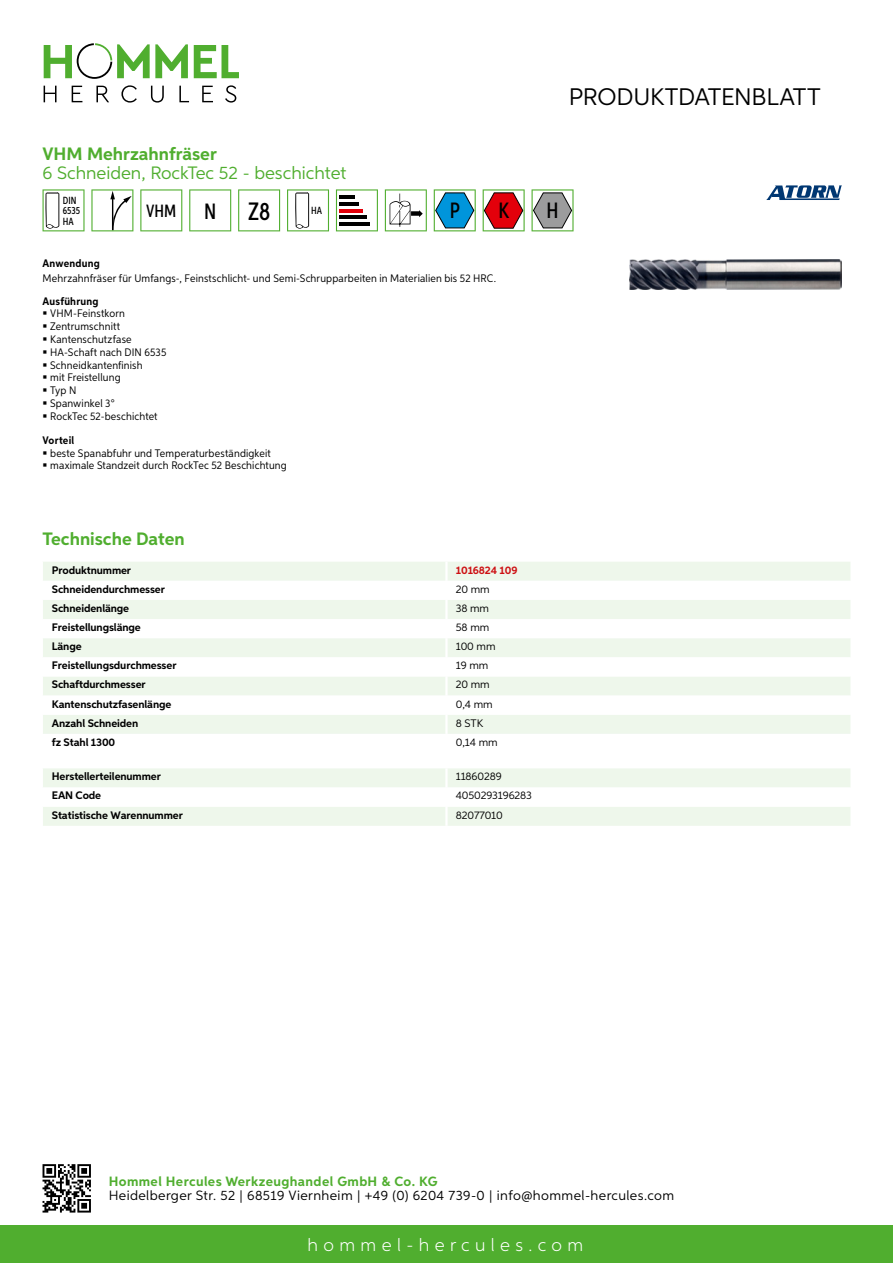
<style>
.page{position:relative;width:893px;height:1263px;background:#fff}
.page>*{position:absolute;margin:0;border:0;box-sizing:border-box;transform-origin:0 0}
.t1{font:500 25.2px "Aspira XX Nar";color:#000}
.t2{font:24px "Aspira";letter-spacing:-.01em;color:#000}
.t3{font:500 22.2px "Aspira XX Nar";color:#000}
.t4{font:700 18px "Aspira";color:#50ae2f}
.t5{font:18px "Aspira";color:#50ae2f}
.t6{font:300 18px "Aspira";letter-spacing:.3em;color:#fff}
.t7{font:500 17.85px "Aspira XX Nar";color:#000}
.t8{font:13.5px "Aspira";letter-spacing:.03em;color:#000}
.t9{font:700 13.5px "Aspira";letter-spacing:.03em;color:#50ae2f}
.t10{font:10.95px/12.8px "Aspira Nar";letter-spacing:.015em;color:#000}
.t11{font:700 10.95px "Aspira";letter-spacing:-.01em;color:#000}
.t12{font:10.95px "Aspira";letter-spacing:-.01em;color:#000}
.t13{font:700 10.95px "Aspira Nar";letter-spacing:.02em;color:#000}
.t14{font:700 10.95px "Aspira";letter-spacing:-.01em;color:#cd1013}
.t15{font:500 10.35px/10.4px "Aspira XX Nar";color:#000}
.s1{font-size:22.2px}
</style>
<div class="page">
<div style="left:0;top:1226px;width:893px;height:37px;background:#50ae2f"></div>
<svg style="left:43px;top:1164px;width:48px;height:48px"></svg>
<svg style="left:194px;top:45px;width:45px;height:33px"></svg>
<svg style="left:44px;top:43px;width:144px;height:36px"></svg>
<svg style="left:44px;top:86px;width:13px;height:16px"></svg>
<svg style="left:72px;top:86px;width:10px;height:16px"></svg>
<svg style="left:96px;top:86px;width:13px;height:16px"></svg>
<svg style="left:121px;top:85px;width:16px;height:18px"></svg>
<svg style="left:151px;top:86px;width:13px;height:17px"></svg>
<svg style="left:179px;top:86px;width:10px;height:16px"></svg>
<svg style="left:202px;top:86px;width:11px;height:16px"></svg>
<svg style="left:225px;top:85px;width:11px;height:18px"></svg>
<div style="left:43px;top:562px;width:807px;height:19px;background:#eef7eb"></div>
<svg style="left:43px;top:600px;width:807px;height:134px;fill:#eef7eb"></svg>
<hr style="left:445px;top:562px;width:3px;height:19px;background:#fff">
<hr style="left:445px;top:600px;width:3px;height:19px;background:#fff">
<hr style="left:445px;top:619px;width:3px;height:19px;background:#fff">
<hr style="left:445px;top:638px;width:3px;height:19px;background:#fff">
<hr style="left:445px;top:657px;width:3px;height:19px;background:#fff">
<hr style="left:445px;top:676px;width:3px;height:20px;background:#fff">
<hr style="left:445px;top:696px;width:3px;height:19px;background:#fff">
<hr style="left:445px;top:715px;width:3px;height:19px;background:#fff">
<svg style="left:43px;top:768px;width:807px;height:58px"></svg>
<hr style="left:445px;top:807px;width:3px;height:19px;background:#fff">
<svg style="left:43px;top:189px;width:42px;height:42px"></svg>
<svg style="left:91px;top:189px;width:42px;height:42px"></svg>
<svg style="left:140px;top:189px;width:42px;height:42px"></svg>
<svg style="left:189px;top:189px;width:42px;height:42px"></svg>
<svg style="left:238px;top:189px;width:42px;height:42px"></svg>
<svg style="left:287px;top:189px;width:42px;height:42px"></svg>
<svg style="left:336px;top:189px;width:42px;height:42px"></svg>
<hr style="left:339px;top:196px;width:16px;height:3px;background:#000">
<hr style="left:339px;top:202px;width:20px;height:4px;background:#000">
<hr style="left:339px;top:209px;width:23px;height:3px;background:#e3000b">
<hr style="left:339px;top:216px;width:27px;height:3px;background:#000">
<hr style="left:339px;top:222px;width:31px;height:4px;background:#000">
<svg style="left:385px;top:189px;width:42px;height:42px"></svg>
<svg style="left:434px;top:189px;width:42px;height:42px"></svg>
<svg style="left:483px;top:189px;width:42px;height:42px"></svg>
<svg style="left:532px;top:189px;width:42px;height:42px"></svg>
<img style="left:629px;top:259px;width:213px;height:30px">
<svg style="left:766px;top:185px;width:76px;height:15px"></svg>
<h2 class="t2" style="left:569px;top:82px;width:253px">Produktdatenblatt</h2>
<h3 class="t4" style="left:43px;top:142px;width:176px">VHM Mehrzahnfräser</h3>
<h3 class="t5" style="left:43px;top:162px;width:305px">6 Schneiden, RockTec 52 - beschichtet</h3>
<p class="t15" style="left:63px;top:195px;width:19px">DIN<br>6535<br>HA</p>
<h3 class="t7" style="left:146px;top:200px;width:72px">VHM <span class="s1">N</span></h3>
<h1 class="t1" style="left:248px;top:196px;width:24px">Z8</h1>
<p class="t15" style="left:311px;top:205px;width:12px">HA</p>
<h3 class="t3" style="left:450px;top:197px;width:12px">P</h3>
<h3 class="t3" style="left:498px;top:197px;width:12px">K</h3>
<h3 class="t3" style="left:546px;top:197px;width:14px">H</h3>
<p class="t13" style="left:43px;top:257px;width:59px">Anwendung</p>
<p class="t10" style="left:43px;top:272px;width:455px">Mehrzahnfräser für Umfangs-, Feinstschlicht- und Semi-Schrupparbeiten in Materialien bis 52 HRC.</p>
<p class="t13" style="left:43px;top:294px;width:58px">Ausführung</p>
<p class="t10" style="left:50px;top:307px;width:118px">VHM-Feinstkorn<br>Zentrumschnitt<br>Kantenschutzfase<br>HA-Schaft nach DIN 6535<br>Schneidkantenfinish<br>mit Freistellung<br>Typ N<br>Spanwinkel 3°<br>RockTec 52-beschichtet</p>
<p class="t13" style="left:43px;top:433px;width:33px">Vorteil</p>
<p class="t10" style="left:50px;top:446px;width:238px">beste Spanabfuhr und Temperaturbeständigkeit maximale Standzeit durch RockTec 52 Beschichtung</p>
<h3 class="t4" style="left:43px;top:527px;width:144px">Technische Daten</h3>
<p class="t11" style="left:52px;top:563px;width:81px">Produktnummer</p>
<p class="t14" style="left:456px;top:563px;width:63px">1016824 109</p>
<p class="t11" style="left:52px;top:582px;width:115px">Schneidendurchmesser</p>
<p class="t12" style="left:456px;top:582px;width:35px">20 mm</p>
<p class="t11" style="left:52px;top:601px;width:79px">Schneidenlänge</p>
<p class="t12" style="left:456px;top:601px;width:35px">38 mm</p>
<p class="t11" style="left:52px;top:620px;width:90px">Freistellungslänge</p>
<p class="t12" style="left:456px;top:620px;width:35px">58 mm</p>
<p class="t11" style="left:52px;top:640px;width:31px">Länge</p>
<p class="t12" style="left:456px;top:640px;width:41px">100 mm</p>
<p class="t11" style="left:52px;top:659px;width:126px">Freistellungsdurchmesser</p>
<p class="t12" style="left:456px;top:659px;width:34px">19 mm</p>
<p class="t11" style="left:52px;top:678px;width:95px">Schaftdurchmesser</p>
<p class="t12" style="left:456px;top:678px;width:35px">20 mm</p>
<p class="t11" style="left:52px;top:697px;width:121px">Kantenschutzfasenlänge</p>
<p class="t12" style="left:456px;top:697px;width:38px">0,4 mm</p>
<p class="t11" style="left:52px;top:716px;width:88px">Anzahl Schneiden</p>
<p class="t12" style="left:456px;top:716px;width:22px">8 STK</p>
<p class="t11" style="left:52px;top:735px;width:65px">fz Stahl 1300</p>
<p class="t12" style="left:456px;top:735px;width:43px">0,14 mm</p>
<p class="t11" style="left:52px;top:770px;width:111px">Herstellerteilenummer</p>
<p class="t12" style="left:456px;top:770px;width:47px">11860289</p>
<p class="t11" style="left:52px;top:789px;width:51px">EAN Code</p>
<p class="t12" style="left:456px;top:789px;width:78px">4050293196283</p>
<p class="t11" style="left:52px;top:808px;width:132px">Statistische Warennummer</p>
<p class="t12" style="left:456px;top:808px;width:49px">82077010</p>
<p class="t9" style="left:109px;top:1172px;width:330px">Hommel Hercules Werkzeughandel GmbH &amp; Co. KG</p>
<p class="t8" style="left:109px;top:1187px;width:567px">Heidelberger Str. 52 | 68519 Viernheim | +49 (0) 6204 739-0 | info@hommel-hercules.com</p>
<h3 class="t6" style="left:307px;top:1234px;width:277px">hommel-hercules.com</h3>
</div>
